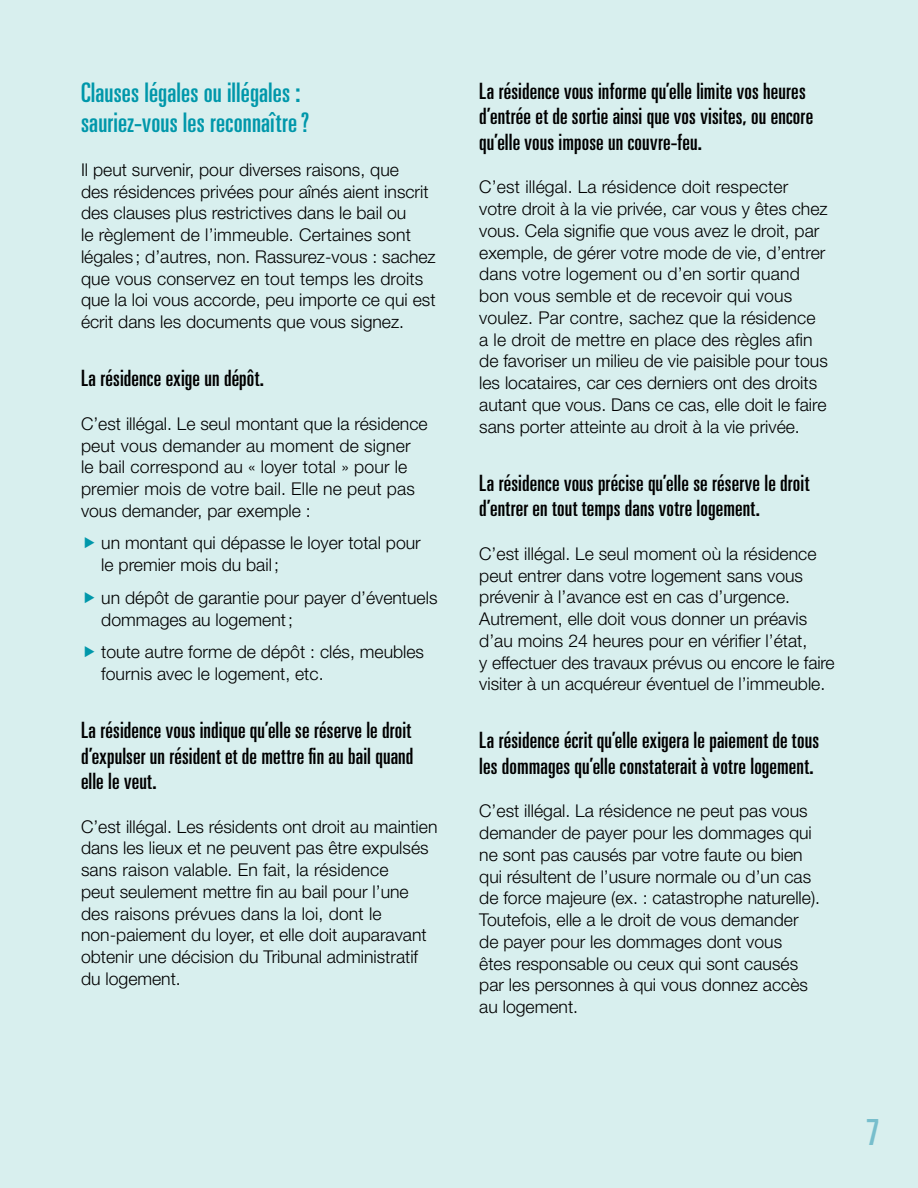
<style>
.page{position:relative;width:918px;height:1188px;background:#d8efee}
.page>*{position:absolute;margin:0;border:0;box-sizing:border-box;transform-origin:0 0}
.t1{font:ultra-condensed 36px "Univers";color:#77becc}
.t2{font:ultra-condensed 27px/30px "Univers";letter-spacing:.005em;color:#0097aa}
.t3{font:ultra-condensed 22.5px/25.5px "Univers";letter-spacing:.01em;color:#000}
.t4{font:300 17.7px/21.8px "Helvetica Neue LT Std";color:#000}
</style>
<div class="page">
<h3 class="t2" style="left:81px;top:78px;width:230px">Clauses légales ou illégales : sauriez‑vous les reconnaître?</h3>
<p class="t4" style="left:81px;top:158px;width:356px">Il peut survenir, pour diverses raisons, que<br>des résidences privées pour aînés aient inscrit des clauses plus restrictives dans le bail ou<br>le règlement de l’immeuble. Certaines sont légales ; d’autres, non. Rassurez‑vous : sachez que vous conservez en tout temps les droits que la loi vous accorde, peu importe ce qui est écrit dans les documents que vous signez.</p>
<h4 class="t3" style="left:81px;top:366px;width:185px">La résidence exige un dépôt.</h4>
<p class="t4" style="left:81px;top:412px;width:348px">C’est illégal. Le seul montant que la résidence peut vous demander au moment de signer le bail correspond au « loyer total » pour le premier mois de votre bail. Elle ne peut pas vous demander, par exemple :</p>
<p class="t4" style="left:101px;top:532px;width:321px">un montant qui dépasse le loyer total pour le premier mois du bail;</p>
<p class="t4" style="left:101px;top:586px;width:338px">un dépôt de garantie pour payer d’éventuels dommages au logement;</p>
<p class="t4" style="left:101px;top:641px;width:324px">toute autre forme de dépôt : clés, meubles fournis avec le logement, etc.</p>
<h4 class="t3" style="left:81px;top:717px;width:334px;text-align:justify">La résidence vous indique qu’elle se réserve le droit d’expulser un résident et de mettre fin au bail quand elle le veut.</h4>
<p class="t4" style="left:81px;top:815px;width:358px">C’est illégal. Les résidents ont droit au maintien dans les lieux et ne peuvent pas être expulsés sans raison valable. En fait, la résidence<br>peut seulement mettre fin au bail pour l’une des raisons prévues dans la loi, dont le non‑paiement du loyer, et elle doit auparavant obtenir une décision du Tribunal administratif du logement.</p>
<h4 class="t3" style="left:479px;top:78px;width:335px">La résidence vous informe qu’elle limite vos heures d’entrée et de sortie ainsi que vos visites, ou encore qu’elle vous impose un couvre‑feu.</h4>
<p class="t4" style="left:479px;top:176px;width:350px">C’est illégal. La résidence doit respecter votre droit à la vie privée, car vous y êtes chez vous. Cela signifie que vous avez le droit, par exemple, de gérer votre mode de vie, d’entrer dans votre logement ou d’en sortir quand bon vous semble et de recevoir qui vous voulez. Par contre, sachez que la résidence a le droit de mettre en place des règles afin de favoriser un milieu de vie paisible pour tous les locataires, car ces derniers ont des droits autant que vous. Dans ce cas, elle doit le faire sans porter atteinte au droit à la vie privée.</p>
<h4 class="t3" style="left:479px;top:470px;width:332px">La résidence vous précise qu’elle se réserve le droit d’entrer en tout temps dans votre logement.</h4>
<p class="t4" style="left:479px;top:542px;width:357px">C’est illégal. Le seul moment où la résidence peut entrer dans votre logement sans vous prévenir à l’avance est en cas d’urgence.<br>Autrement, elle doit vous donner un préavis d’au moins 24 heures pour en vérifier l’état,<br>y effectuer des travaux prévus ou encore le faire visiter à un acquéreur éventuel de l’immeuble.</p>
<h4 class="t3" style="left:479px;top:728px;width:341px">La résidence écrit qu’elle exigera le paiement de tous les dommages qu’elle constaterait à votre logement.</h4>
<p class="t4" style="left:479px;top:800px;width:342px">C’est illégal. La résidence ne peut pas vous demander de payer pour les dommages qui ne sont pas causés par votre faute ou bien qui résultent de l’usure normale ou d’un cas de force majeure (ex. : catastrophe naturelle).<br>Toutefois, elle a le droit de vous demander de payer pour les dommages dont vous<br>êtes responsable ou ceux qui sont causés par les personnes à qui vous donnez accès au logement.</p>
<h1 class="t1" style="left:866px;top:1111px;width:15px">7</h1>
</div>
